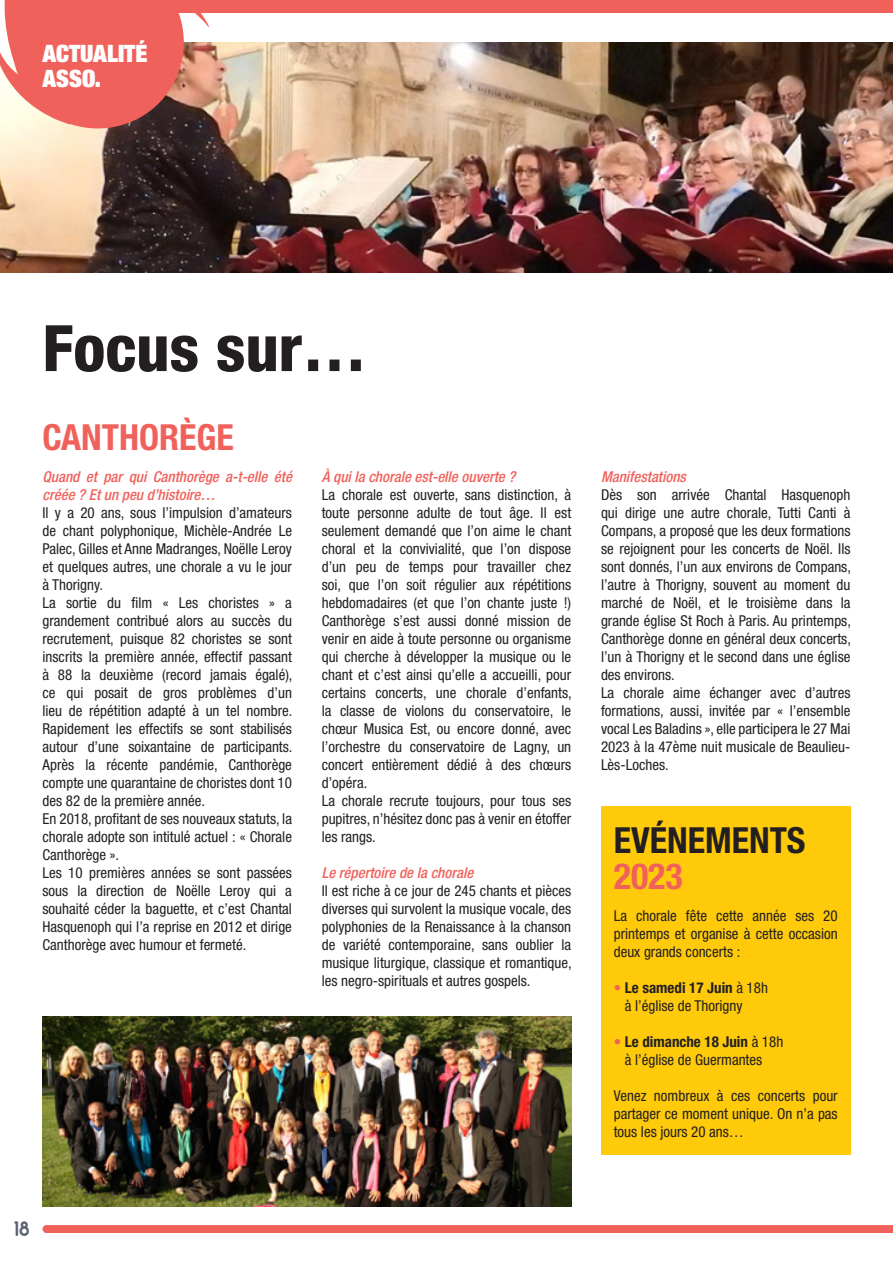
<style>
.page{position:relative;width:893px;height:1263px;background:#fff}
.page>*{position:absolute;margin:0;border:0;box-sizing:border-box;transform-origin:0 0}
.t1{font:800 condensed 64.05px "Helvetica Neue LT Std";color:#231f20}
.t2{font:700 condensed 36px "Helvetica Neue LT Std";color:#f1615b}
.t3{font:700 condensed 36px "Helvetica Neue LT Std";color:#231f20}
.t4{font:900 condensed 24px/25.5px "Helvetica Neue LT Std";color:#fff}
.t5{font:700 21px "Odin";color:#5b6273}
.t6{font:condensed 15px/18px "Helvetica Neue LT Std";color:#231f20}
.t7{font:italic 500 condensed 15px/18px "Helvetica Neue LT Std";color:#f1615b}
.s1{color:#f1615b}
.s2{font-weight:700}
</style>
<div class="page">
<img style="left:0;top:43px;width:893px;height:229px">
<img style="left:43px;top:1016px;width:528px;height:190px">
<svg style="left:0;top:0;width:232px;height:135px;background:#df7b72"></svg>
<div style="left:55px;top:0;width:838px;height:12px;background:#f1615b"></div>
<div style="left:43px;top:1225px;width:850px;height:8px;background:#f1615b"></div>
<div style="left:601px;top:806px;width:249px;height:349px;background:#feca0a"></div>
<h3 class="t4" style="left:43px;top:40px;width:106px">ACTUALITÉ<br>ASSO.</h3>
<h1 class="t1" style="left:43px;top:309px;width:325px">Focus sur…</h1>
<h2 class="t2" style="left:43px;top:415px;width:193px">CANTHORÈGE</h2>
<p class="t7" style="left:43px;top:468px;width:251px">Quand et par qui Canthorège a-t-elle été créée ? Et un peu d’histoire…</p>
<p class="t6" style="left:43px;top:503px;width:252px">Il y a 20 ans, sous l’impulsion d’amateurs de chant polyphonique, Michèle-Andrée Le Palec, Gilles et Anne Madranges, Noëlle Leroy et quelques autres, une chorale a vu le jour à Thorigny.<br>La sortie du film « Les choristes » a grandement contribué alors au succès du recrutement, puisque 82 choristes se sont inscrits la première année, effectif passant à 88 la deuxième (record jamais égalé), ce qui posait de gros problèmes d’un lieu de répétition adapté à un tel nombre.<br>Rapidement les effectifs se sont stabilisés autour d’une soixantaine de participants.<br>Après la récente pandémie, Canthorège compte une quarantaine de choristes dont 10 des 82 de la première année.<br>En 2018, profitant de ses nouveaux statuts, la chorale adopte son intitulé actuel : « Chorale Canthorège ».<br>Les 10 premières années se sont passées sous la direction de Noëlle Leroy qui a souhaité céder la baguette, et c’est Chantal Hasquenoph qui l’a reprise en 2012 et dirige Canthorège avec humour et fermeté.</p>
<p class="t7" style="left:322px;top:468px;width:195px">À qui la chorale est-elle ouverte ?</p>
<p class="t6" style="left:322px;top:485px;width:252px">La chorale est ouverte, sans distinction, à toute personne adulte de tout âge. Il est seulement demandé que l’on aime le chant choral et la convivialité, que l’on dispose d’un peu de temps pour travailler chez soi, que l’on soit régulier aux répétitions hebdomadaires (et que l’on chante juste !)<br>Canthorège s’est aussi donné mission de venir en aide à toute personne ou organisme qui cherche à développer la musique ou le chant et c’est ainsi qu’elle a accueilli, pour certains concerts, une chorale d’enfants, la classe de violons du conservatoire, le chœur Musica Est, ou encore donné, avec l’orchestre du conservatoire de Lagny, un concert entièrement dédié à des chœurs d’opéra.<br>La chorale recrute toujours, pour tous ses pupitres, n’hésitez donc pas à venir en étoffer les rangs.</p>
<p class="t7" style="left:322px;top:864px;width:153px">Le répertoire de la chorale</p>
<p class="t6" style="left:322px;top:881px;width:252px;text-align:justify">Il est riche à ce jour de 245 chants et pièces diverses qui survolent la musique vocale, des polyphonies de la Renaissance à la chanson de variété contemporaine, sans oublier la musique liturgique, classique et romantique, les negro-spirituals et autres gospels.</p>
<p class="t7" style="left:601px;top:468px;width:86px">Manifestations</p>
<p class="t6" style="left:601px;top:485px;width:252px">Dès son arrivée Chantal Hasquenoph qui dirige une autre chorale, Tutti Canti à Compans, a proposé que les deux formations se rejoignent pour les concerts de Noël. Ils sont donnés, l’un aux environs de Compans, l’autre à Thorigny, souvent au moment du marché de Noël, et le troisième dans la grande église St Roch à Paris. Au printemps, Canthorège donne en général deux concerts, l’un à Thorigny et le second dans une église des environs.<br>La chorale aime échanger avec d’autres formations, aussi, invitée par « l’ensemble vocal Les Baladins », elle participera le 27 Mai 2023 à la 47ème nuit musicale de Beaulieu-Lès-Loches.</p>
<h2 class="t3" style="left:614px;top:818px;width:193px">EVÉNEMENTS</h2>
<h2 class="t2" style="left:614px;top:854px;width:71px">2023</h2>
<p class="t6" style="left:614px;top:906px;width:225px;text-align:justify">La chorale fête cette année ses 20 printemps et organise à cette occasion deux grands concerts :</p>
<p class="t6" style="left:625px;top:978px;width:145px;text-indent:-11px"><span class="s1">•</span> <span class="s2">Le samedi 17 Juin</span> à 18h à l’église de Thorigny</p>
<p class="t6" style="left:625px;top:1032px;width:160px;text-indent:-11px"><span class="s1">•</span> <span class="s2">Le dimanche 18 Juin</span> à 18h à l’église de Guermantes</p>
<p class="t6" style="left:614px;top:1086px;width:225px;text-align:justify">Venez nombreux à ces concerts pour partager ce moment unique. On n’a pas tous les jours 20 ans…</p>
<h3 class="t5" style="left:14px;top:1217px;width:18px">18</h3>
</div>
